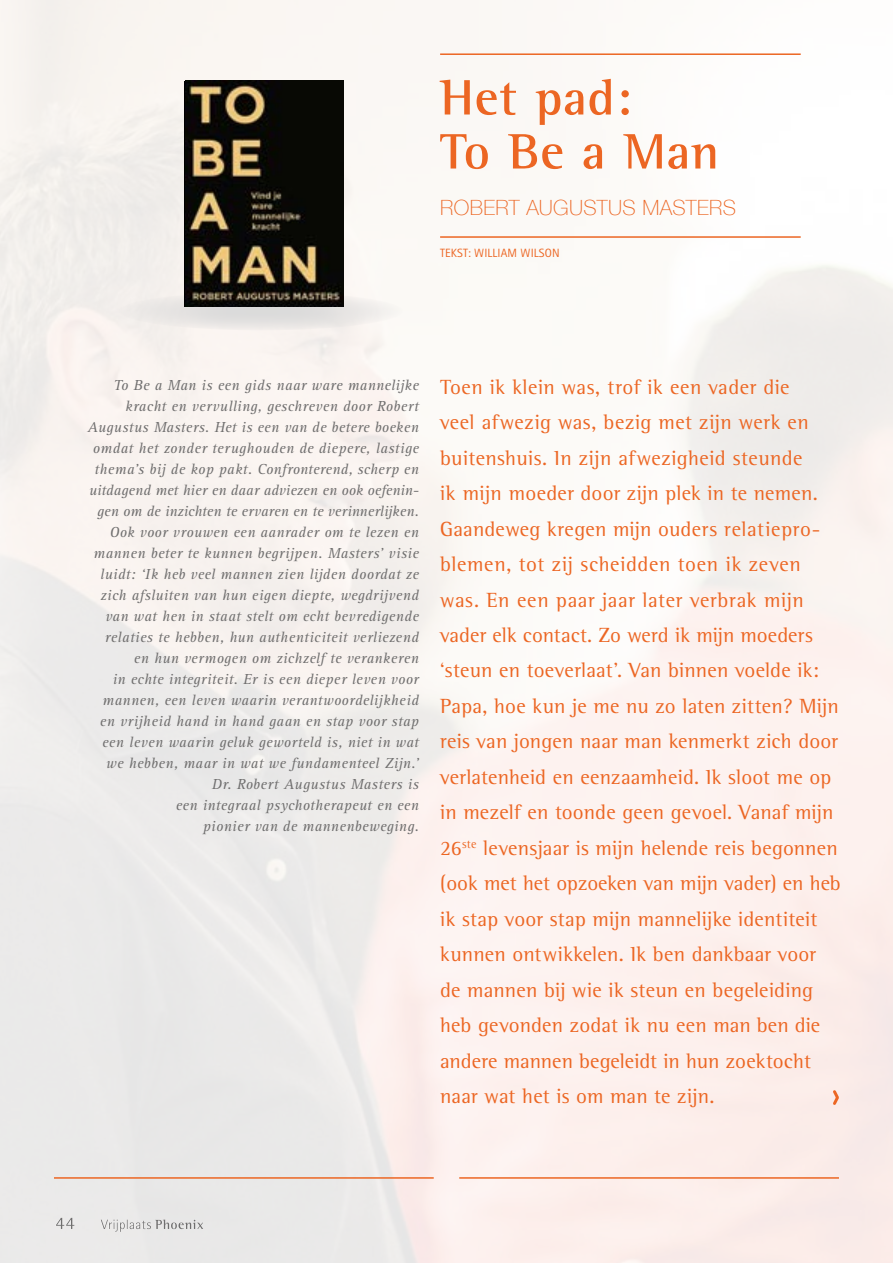
<style>
.page{position:relative;width:893px;height:1263px;background:#fff}
.page>*{position:absolute;margin:0;border:0;box-sizing:border-box;transform-origin:0 0}
.t1{font:700 51px/54px "Rotis Semi Serif";letter-spacing:.01em;color:#ec6623}
.t2{font:21px/35.4px "Rotis Semi Serif";letter-spacing:.01em;color:#ec6623}
.t3{font:100 21px "Helvetica Neue";letter-spacing:.015em;color:#ec6623}
.t4{font:italic 15px/21px "Rotis Serif";letter-spacing:.02em;color:#706f6f;text-align:right}
.t5{font:12px "Rotis Sans Serif";letter-spacing:.01em;color:#ec6623}
</style>
<div class="page">
<img style="left:0;top:0;width:893px;height:1263px">
<svg style="left:56px;top:1218px;width:147px;height:14px;background:#d8d7d7"></svg>
<hr style="left:54px;top:1177px;width:380px;height:2px;background:#ec6623">
<hr style="left:459px;top:1177px;width:380px;height:2px;background:#ec6623">
<hr style="left:440px;top:53px;width:361px;height:2px;background:#ec6623">
<hr style="left:440px;top:236px;width:361px;height:2px;background:#ec6623">
<svg style="left:119px;top:292px;width:284px;height:38px;background:#e1dfdd"></svg>
<img style="left:185px;top:81px;width:158px;height:225px">
<svg style="left:830px;top:1087px;width:11px;height:20px"></svg>
<h1 class="t1" style="left:440px;top:70px;width:281px">Het pad:<br>To Be a Man</h1>
<h2 class="t3" style="left:440px;top:192px;width:297px">ROBERT AUGUSTUS MASTERS</h2>
<p class="t5" style="left:440px;top:246px;width:121px">TEKST: WILLIAM WILSON</p>
<p class="t4" style="left:87px;top:375px;width:333px">To Be a Man is een gids naar ware mannelijke kracht en vervulling, geschreven door Robert Augustus Masters. Het is een van de betere boeken omdat het zonder terughouden de diepere, lastige thema’s bij de kop pakt. Confronterend, scherp en uitdagend met hier en daar adviezen en ook oefenin&shy;gen om de inzichten te ervaren en te verinnerlijken.<br>Ook voor vrouwen een aanrader om te lezen en mannen beter te kunnen begrijpen. Masters’ visie luidt: ‘Ik heb veel mannen zien lijden doordat ze zich afsluiten van hun eigen diepte, wegdrijvend van wat hen in staat stelt om echt bevredigende relaties te hebben, hun authenticiteit verliezend en hun vermogen om zichzelf te verankeren<br>in echte integriteit. Er is een dieper leven voor mannen, een leven waarin verantwoordelijkheid en vrijheid hand in hand gaan en stap voor stap een leven waarin geluk geworteld is, niet in wat we hebben, maar in wat we fundamenteel Zijn.’ Dr. Robert Augustus Masters is<br>een integraal psychotherapeut en een<br>pionier van de mannenbeweging.</p>
<p class="t2" style="left:440px;top:369px;width:402px">Toen ik klein was, trof ik een vader die<br>veel afwezig was, bezig met zijn werk en buitenshuis. In zijn afwezigheid steunde<br>ik mijn moeder door zijn plek in te nemen.<br>Gaandeweg kregen mijn ouders relatiepro&shy;blemen, tot zij scheidden toen ik zeven was. En een paar jaar later verbrak mijn vader elk contact. Zo werd ik mijn moeders ‘steun en toeverlaat’. Van binnen voelde ik:<br>Papa, hoe kun je me nu zo laten zitten? Mijn reis van jongen naar man kenmerkt zich door verlatenheid en eenzaamheid. Ik sloot me op in mezelf en toonde geen gevoel. Vanaf mijn 26<sup>ste</sup> levensjaar is mijn helende reis begonnen (ook met het opzoeken van mijn vader) en heb ik stap voor stap mijn mannelijke identiteit kunnen ontwikkelen. Ik ben dankbaar voor de mannen bij wie ik steun en begeleiding heb gevonden zodat ik nu een man ben die andere mannen begeleidt in hun zoektocht naar wat het is om man te zijn.</p>
</div>
